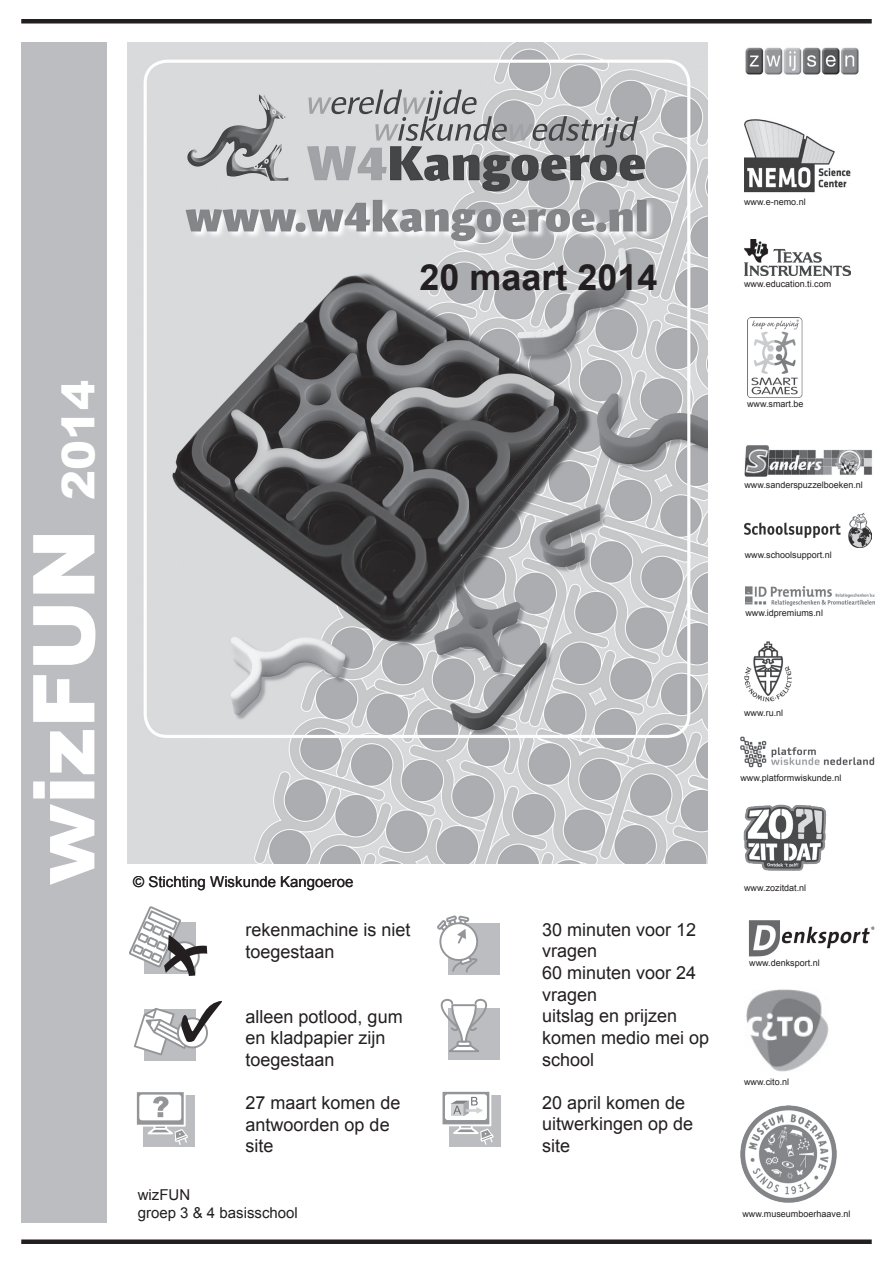
<style>
.page{position:relative;width:893px;height:1263px;background:#fff}
.page>*{position:absolute;margin:0;border:0;box-sizing:border-box;transform-origin:0 0}
.t1{font:900 85.5px "Arial";color:#fff}
.t2{font:700 36px "Arial";color:#231f20}
.t3{font:18px/21.6px "Arial";color:#231f20}
.t4{font:15px "Arial";color:#231f20}
.t5{font:9px "Arial";color:#231f20}
.s1{font-size:45px}
</style>
<div class="page">
<div style="left:21px;top:43px;width:85px;height:1179px;background:#bcbdc0"></div>
<div style="left:21px;top:19px;width:851px;height:5px;background:#231f20"></div>
<div style="left:21px;top:1239px;width:851px;height:5px;background:#231f20"></div>
<div style="left:143px;top:1095px;width:52px;height:52px;background:#bcbdc0"></div>
<svg style="left:136px;top:1092px;width:52px;height:53px"></svg>
<div style="left:449px;top:1095px;width:51px;height:52px;background:#bcbdc0"></div>
<div style="left:449px;top:1008px;width:51px;height:52px;background:#bcbdc0"></div>
<svg style="left:440px;top:998px;width:47px;height:55px"></svg>
<svg style="left:129px;top:906px;width:78px;height:70px"></svg>
<div style="left:448px;top:923px;width:51px;height:52px;background:#bcbdc0"></div>
<svg style="left:437px;top:915px;width:41px;height:58px"></svg>
<div style="left:144px;top:1010px;width:52px;height:51px;background:#bcbdc0"></div>
<svg style="left:134px;top:1001px;width:88px;height:54px"></svg>
<svg style="left:442px;top:1091px;width:52px;height:54px"></svg>
<img style="left:127px;top:43px;width:581px;height:820px">
<img style="left:744px;top:119px;width:107px;height:74px">
<img style="left:744px;top:240px;width:106px;height:36px">
<img style="left:747px;top:318px;width:56px;height:79px">
<img style="left:743px;top:804px;width:84px;height:67px">
<img style="left:746px;top:990px;width:83px;height:82px">
<img style="left:745px;top:587px;width:130px;height:18px">
<img style="left:745px;top:513px;width:127px;height:34px">
<img style="left:748px;top:920px;width:127px;height:37px">
<img style="left:744px;top:445px;width:128px;height:32px">
<img style="left:744px;top:641px;width:48px;height:61px">
<img style="left:740px;top:1105px;width:97px;height:98px">
<img style="left:740px;top:736px;width:135px;height:32px">
<img style="left:745px;top:47px;width:114px;height:28px">
<p class="t1" style="left:2px;top:885px;width:506px;rotate:-90deg">wizFUN <span class="s1">2014</span></p>
<p class="t2" style="left:419px;top:253px;width:240px">20 maart 2014</p>
<p class="t5" style="left:744px;top:195px;width:63px">www.e-nemo.nl</p>
<p class="t5" style="left:744px;top:278px;width:89px">www.education.ti.com</p>
<p class="t4" style="left:133px;top:872px;width:222px">© Stichting Wiskunde Kangoeroe</p>
<p class="t3" style="left:246px;top:919px;width:167px">rekenmachine is niet</p>
<p class="t3" style="left:246px;top:941px;width:91px">toegestaan</p>
<p class="t3" style="left:246px;top:1006px;width:159px">alleen potlood, gum en kladpapier zijn</p>
<p class="t3" style="left:246px;top:1049px;width:91px">toegestaan</p>
<p class="t3" style="left:246px;top:1092px;width:157px">27 maart komen de</p>
<p class="t3" style="left:246px;top:1114px;width:146px">antwoorden op de</p>
<p class="t3" style="left:246px;top:1135px;width:30px">site</p>
<p class="t4" style="left:138px;top:1185px;width:54px">wizFUN</p>
<p class="t4" style="left:138px;top:1203px;width:162px">groep 3 &amp; 4 basisschool</p>
<p class="t5" style="left:747px;top:398px;width:58px">www.smart.be</p>
<p class="t5" style="left:744px;top:479px;width:120px">www.sanderspuzzelboeken.nl</p>
<p class="t5" style="left:745px;top:549px;width:89px">www.schoolsupport.nl</p>
<p class="t5" style="left:745px;top:607px;width:79px">www.idpremiums.nl</p>
<p class="t5" style="left:744px;top:707px;width:41px">www.ru.nl</p>
<p class="t5" style="left:740px;top:771px;width:103px">www.platformwiskunde.nl</p>
<p class="t3" style="left:542px;top:919px;width:156px">30 minuten voor 12</p>
<p class="t3" style="left:542px;top:940px;width:57px">vragen</p>
<p class="t3" style="left:542px;top:962px;width:156px">60 minuten voor 24 vragen</p>
<p class="t3" style="left:542px;top:1005px;width:169px">uitslag en prijzen komen medio mei op school</p>
<p class="t3" style="left:542px;top:1092px;width:145px">20 april komen de</p>
<p class="t3" style="left:542px;top:1113px;width:153px">uitwerkingen op de</p>
<p class="t3" style="left:542px;top:1135px;width:30px">site</p>
<p class="t5" style="left:744px;top:882px;width:64px">www.zozitdat.nl</p>
<p class="t5" style="left:749px;top:957px;width:72px">www.denksport.nl</p>
<p class="t5" style="left:744px;top:1076px;width:47px">www.cito.nl</p>
<p class="t5" style="left:742px;top:1208px;width:110px">www.museumboerhaave.nl</p>
</div>
